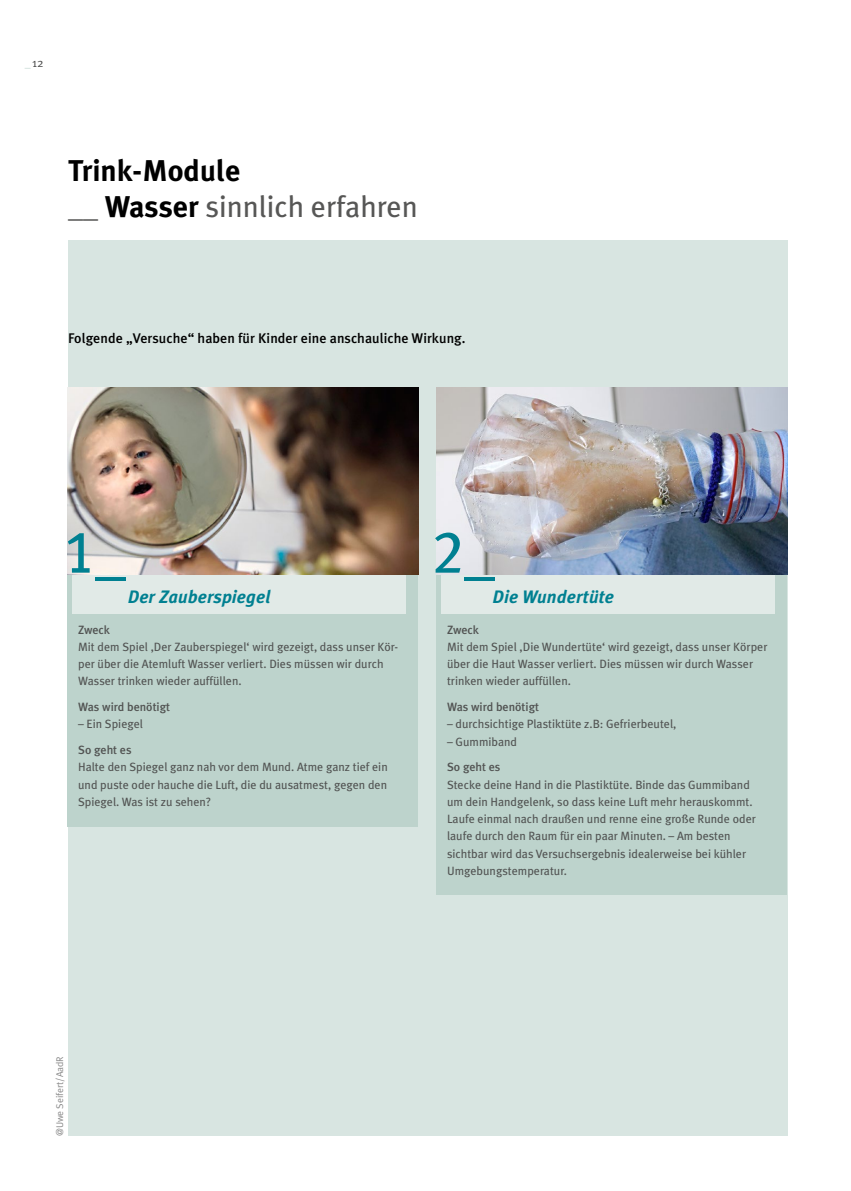
<style>
.page{position:relative;width:851px;height:1191px;background:#fff}
.page>*{position:absolute;margin:0;border:0;box-sizing:border-box;transform-origin:0 0}
.t1{font:60px "Meta Plus Book Caps";color:#008091}
.t2{font:700 30px/36px "Meta Plus";color:#000}
.t3{font:italic 700 18px "Meta Plus";letter-spacing:.005em;color:#008091}
.t4{font:500 13.95px "Meta Plus";letter-spacing:.005em;color:#000}
.t5{font:12px/17.2px "Meta Plus";color:#525453}
.t6{font:500 12px "Meta Plus";color:#525453}
.t7{font:12px "Meta";color:#4a4a49}
.t8{font:9.75px "Meta Plus Normal";letter-spacing:-.005em;color:#878787}
.s1{color:#c0d5cf}
.s2{font-weight:400;color:#575756}
</style>
<div class="page">
<div style="left:68px;top:240px;width:719px;height:896px;background:#d8e5e1"></div>
<div style="left:68px;top:573px;width:350px;height:254px;background:#bdd3cc"></div>
<div style="left:72px;top:573px;width:333px;height:40px;background:#e1eae7"></div>
<div style="left:436px;top:573px;width:351px;height:322px;background:#bdd3cc"></div>
<div style="left:441px;top:573px;width:333px;height:40px;background:#e1eae7"></div>
<img style="left:68px;top:387px;width:350px;height:187px">
<img style="left:436px;top:387px;width:351px;height:187px">
<p class="t7" style="left:25px;top:55px;width:20px"><span class="s1">_</span> 12</p>
<h2 class="t2" style="left:68px;top:152px;width:351px">Trink-Module<br><span class="s2">__</span> Wasser <span class="s2">sinnlich erfahren</span></h2>
<p class="t4" style="left:68px;top:330px;width:399px">Folgende „Versuche“ haben für Kinder eine anschauliche Wirkung.</p>
<h1 class="t1" style="left:63px;top:517px;width:64px">1_</h1>
<h1 class="t1" style="left:432px;top:517px;width:64px">2_</h1>
<h3 class="t3" style="left:128px;top:586px;width:145px">Der Zauberspiegel</h3>
<p class="t6" style="left:78px;top:622px;width:33px">Zweck</p>
<p class="t5" style="left:78px;top:638px;width:321px">Mit dem Spiel ‚Der Zauberspiegel‘ wird gezeigt, dass unser Kör&shy;per über die Atemluft Wasser verliert. Dies müssen wir durch<br>Wasser trinken wieder auffüllen.</p>
<p class="t6" style="left:78px;top:700px;width:93px">Was wird benötigt</p>
<p class="t5" style="left:78px;top:715px;width:66px">– Ein Spiegel</p>
<p class="t6" style="left:78px;top:743px;width:55px">So geht es</p>
<p class="t5" style="left:78px;top:758px;width:311px;text-align:justify">Halte den Spiegel ganz nah vor dem Mund. Atme ganz tief ein und puste oder hauche die Luft, die du ausatmest, gegen den Spiegel. Was ist zu sehen?</p>
<h3 class="t3" style="left:492px;top:586px;width:123px">Die Wundertüte</h3>
<p class="t6" style="left:447px;top:622px;width:33px">Zweck</p>
<p class="t5" style="left:447px;top:638px;width:322px">Mit dem Spiel ‚Die Wundertüte‘ wird gezeigt, dass unser Körper über die Haut Wasser verliert. Dies müssen wir durch Wasser trinken wieder auffüllen.</p>
<p class="t6" style="left:447px;top:700px;width:93px">Was wird benötigt</p>
<p class="t5" style="left:447px;top:715px;width:231px">– durchsichtige Plastiktüte z.B: Gefrierbeutel,</p>
<p class="t5" style="left:447px;top:732px;width:72px">– Gummiband</p>
<p class="t6" style="left:447px;top:760px;width:55px">So geht es</p>
<p class="t5" style="left:447px;top:775px;width:310px">Stecke deine Hand in die Plastiktüte. Binde das Gummiband um dein Handgelenk, so dass keine Luft mehr herauskommt.<br>Laufe einmal nach draußen und renne eine große Runde oder laufe durch den Raum für ein paar Minuten. – Am besten sichtbar wird das Versuchsergebnis idealerweise bei kühler Umgebungstemperatur.</p>
<p class="t8" style="left:54px;top:1136px;width:82px;rotate:-90deg">@Uwe Seifert/AadR</p>
</div>
